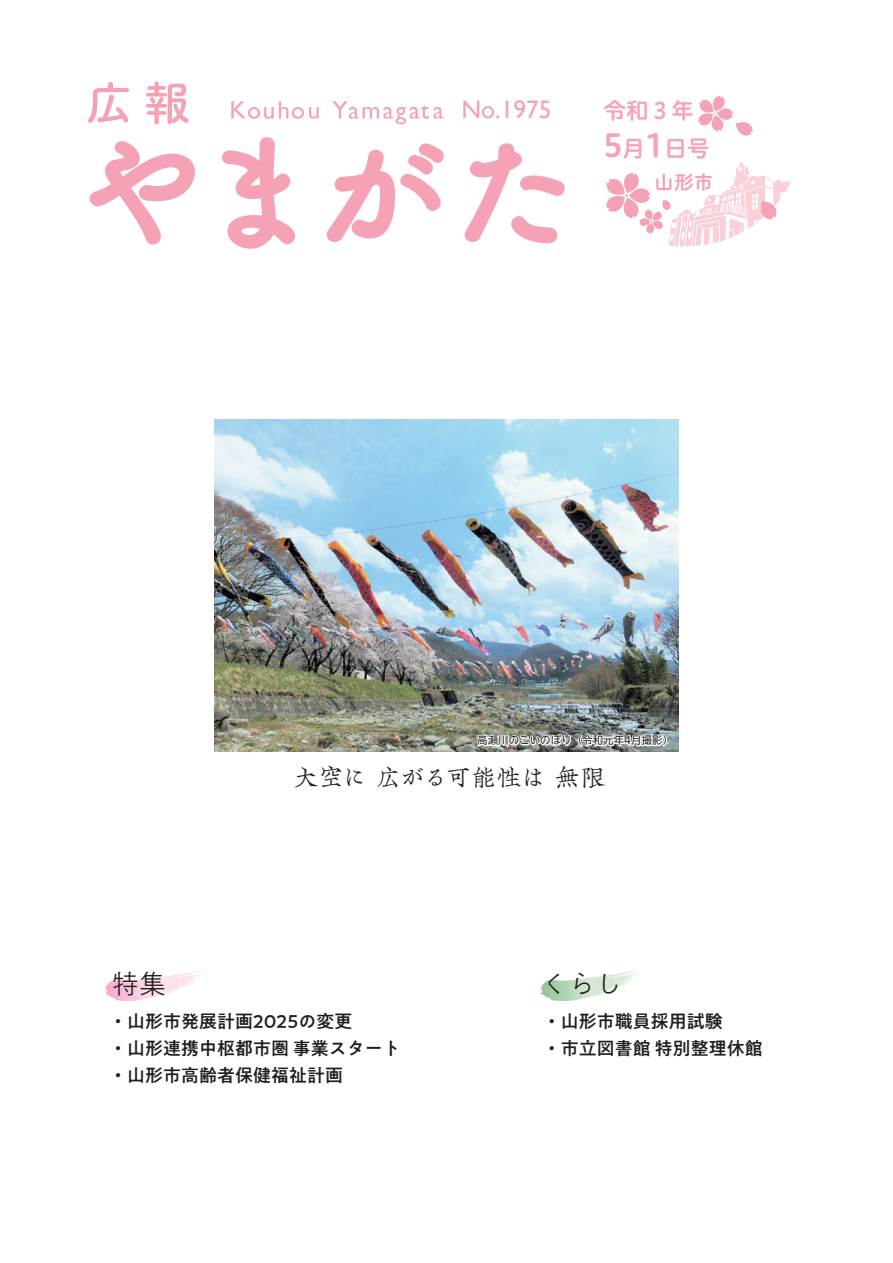
<style>
.page{position:relative;width:893px;height:1263px;background:#fff}
.page>*{position:absolute;margin:0;border:0;box-sizing:border-box;transform-origin:0 0}
.t1{font:31.5px "Hiragino UD Sans R Std W6";color:#f6a2b6}
.t2{font:300 27px "PA1 Gothic Std";color:#231f20}
.t3{font:500 25.5px "P Kamome Ryuso Std";letter-spacing:-.015em;color:#221f1f}
.t4{font:25.35px "Gill Sans";color:#f6a2b6}
.t5{font:22.65px "Hiragino UD Sans R Std W6";color:#f6a2b6}
.t6{font:500 18px/27px "PA1 Gothic Std";color:#231f20}
.t7{font:10.5px "UD Shin M Go Pro";color:#231f20}
</style>
<div class="page">
<svg style="left:231px;top:101px;width:88px;height:18px"></svg>
<svg style="left:332px;top:101px;width:111px;height:23px"></svg>
<svg style="left:89px;top:141px;width:106px;height:104px"></svg>
<svg style="left:222px;top:137px;width:73px;height:112px"></svg>
<svg style="left:327px;top:143px;width:117px;height:99px"></svg>
<svg style="left:465px;top:143px;width:100px;height:100px"></svg>
<svg style="left:88px;top:82px;width:41px;height:41px"></svg>
<svg style="left:146px;top:82px;width:43px;height:42px"></svg>
<img style="left:215px;top:419px;width:463px;height:332px">
<svg style="left:136px;top:970px;width:65px;height:24px"></svg>
<svg style="left:571px;top:970px;width:67px;height:24px"></svg>
<img style="left:476px;top:716px;width:192px;height:36px">
<svg style="left:698px;top:96px;width:55px;height:40px"></svg>
<svg style="left:606px;top:162px;width:185px;height:85px"></svg>
<h3 class="t4" style="left:461px;top:95px;width:92px">No.1975</h3>
<p class="t5" style="left:603px;top:94px;width:92px">令和３年</p>
<h1 class="t1" style="left:645px;top:121px;width:21px">1</h1>
<h1 class="t1" style="left:603px;top:121px;width:21px">5</h1>
<p class="t5" style="left:623px;top:131px;width:24px">月</p>
<p class="t5" style="left:664px;top:131px;width:47px">日号</p>
<p class="t7" style="left:477px;top:732px;width:197px">高瀬川のこいのぼり（令和元年4月撮影(</p>
<h3 class="t3" style="left:293px;top:759px;width:314px">大空に広がる可能性は無限</h3>
<h2 class="t2" style="left:112px;top:969px;width:55px">特集</h2>
<p class="t6" style="left:109px;top:1009px;width:293px">・山形市発展計画2025の変更<br>・山形連携中枢都市圏事業スタート・山形市高齢者保健福祉計画</p>
<h2 class="t2" style="left:541px;top:969px;width:82px">くらし</h2>
<p class="t6" style="left:543px;top:1009px;width:221px">・山形市職員採用試験<br>・市立図書館特別整理休館</p>
</div>
